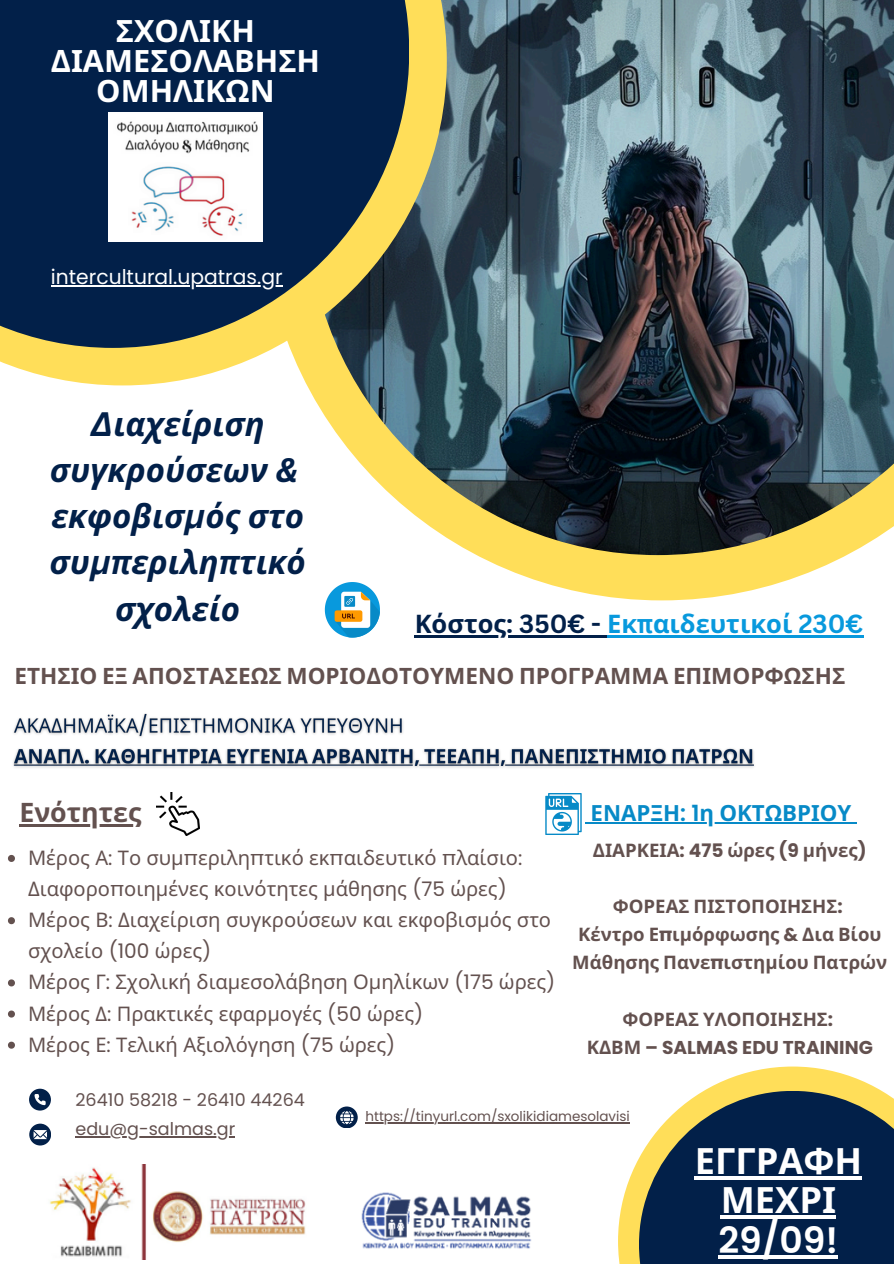
<style>
.page{position:relative;width:894px;height:1264px;background:#fff}
.page>*{position:absolute;margin:0;border:0;box-sizing:border-box;transform-origin:0 0}
.t1{font:700 36.15px/39.3px "Noto Sans";color:#fff;text-align:center}
.t2{font:italic 700 33px/46.2px "Noto Sans";color:#022049;text-align:center}
.t3{font:700 30.75px/30.3px "Noto Sans";color:#fff;text-align:center}
.t4{font:700 26.7px "Noto Sans";color:#63514f}
.t5{font:700 25.5px "Noto Sans";color:#0899dd}
.t6{font:700 22.5px "Noto Sans";color:#63514f}
.t7{font:700 22.2px "Noto Sans";color:#078ac7}
.t8{font:20.25px "Poppins";color:#fff}
.t9{font:20.1px/31px "Noto Sans";color:#63514f}
.t10{font:700 18.6px/28.2px "Noto Sans";color:#63514f;text-align:center}
.t11{font:700 18.6px "Poppins";color:#63514f}
.t12{font:17.55px "Poppins";color:#63514f}
.t13{font:13.5px "Poppins";color:#63514f}
.s1{font-family:"Canva Sans"}
.s2{color:#022049}
.s3{font-family:"Canva Sans";color:#022049}
.s4{font-family:"Poppins"}
.s5{font-family:"Poppins";font-weight:600}
.s6{font-family:"Noto Sans"}
</style>
<div class="page">
<svg style="left:476px;top:555px;width:371px;height:45px;fill:#ffde59"></svg>
<img style="left:307px;top:0;width:586px;height:555px">
<svg style="left:0;top:0;width:446px;height:385px;background:#bab271"></svg>
<svg style="left:618px;top:1066px;width:262px;height:197px"></svg>
<svg style="left:638px;top:1090px;width:255px;height:173px;background:#2c4255"></svg>
<svg style="left:0;top:0;width:409px;height:348px;background:#21374b"></svg>
<svg style="left:29px;top:1088px;width:21px;height:22px"></svg>
<svg style="left:29px;top:1123px;width:22px;height:21px"></svg>
<svg style="left:336px;top:1106px;width:21px;height:21px"></svg>
<img style="left:109px;top:113px;width:153px;height:128px">
<img style="left:50px;top:1164px;width:256px;height:95px">
<img style="left:361px;top:1192px;width:171px;height:57px">
<img style="left:156px;top:792px;width:43px;height:43px">
<svg style="left:325px;top:582px;width:55px;height:55px"></svg>
<img style="left:13px;top:713px;width:741px;height:55px">
<hr style="left:75px;top:1135px;width:160px;height:2px;background:#63514f">
<hr style="left:365px;top:1121px;width:264px;height:2px;background:#63514f">
<svg style="left:8px;top:855px;width:7px;height:7px"></svg>
<svg style="left:8px;top:917px;width:7px;height:7px"></svg>
<svg style="left:8px;top:979px;width:7px;height:7px"></svg>
<svg style="left:8px;top:1010px;width:7px;height:7px"></svg>
<svg style="left:8px;top:1041px;width:7px;height:7px"></svg>
<hr style="left:51px;top:285px;width:231px;height:1px;background:#fff">
<hr style="left:19px;top:824px;width:122px;height:2px;background:#63514f">
<hr style="left:694px;top:1176px;width:167px;height:3px;background:#fff">
<hr style="left:720px;top:1215px;width:115px;height:3px;background:#fff">
<svg style="left:718px;top:1254px;width:120px;height:4px"></svg>
<svg style="left:545px;top:793px;width:45px;height:41px"></svg>
<hr style="left:590px;top:822px;width:261px;height:1px;background:#078ac7">
<hr style="left:414px;top:635px;width:193px;height:2px;background:#022049">
<hr style="left:607px;top:635px;width:256px;height:2px;background:#0899dd">
<p class="t3" style="left:51px;top:15px;width:271px">ΣΧΟΛΙΚΗ<br>ΔΙΑΜΕΣΟΛΑΒΗΣΗ<br>ΟΜΗΛΙΚΩΝ</p>
<p class="t8" style="left:51px;top:263px;width:233px">intercultural.upatras.gr</p>
<p class="t2" style="left:49px;top:400px;width:258px"><span class="s1">Δ</span>ιαχείριση συγκρούσεων <span class="s1">&amp; </span>εκφοβισ<span class="s1">μ</span>ός στο συ<span class="s1">μπ</span>εριλη<span class="s1">π</span>τικό σχολείο</p>
<p class="t5" style="left:414px;top:605px;width:450px"><span class="s2">Κόστος</span><span class="s3">: 350€ -</span> Εκ<span class="s1">π</span>αιδευτικοί <span class="s1">230€</span></p>
<p class="t6" style="left:15px;top:659px;width:832px">ΕΤΗΣΙΟ ΕΞ ΑΠΟΣΤΑΣΕΩΣ ΜΟΡΙΟΔΟΤΟΥΜΕΝΟ ΠΡΟΓΡΑΜΜΑ ΕΠΙΜΟΡΦΩΣΗΣ</p>
<p class="t4" style="left:19px;top:793px;width:123px">Ενότητες</p>
<p class="t9" style="left:28px;top:841px;width:495px">Μέρος Α<span class="s4">:</span> Το συμ<span class="s4">π</span>εριλη<span class="s4">π</span>τικό εκ<span class="s4">π</span>αιδευτικό <span class="s4">π</span>λαίσιο<span class="s4">:<br></span>Διαφορο<span class="s4">π</span>οιημένες κοινότητες μάθησης <span class="s4">(75</span> ώρες<span class="s4">)</span></p>
<p class="t9" style="left:28px;top:903px;width:524px">Μέρος Β<span class="s4">:</span> Διαχείριση συγκρούσεων και εκφοβισμός στο σχολείο <span class="s4">(100</span> ώρες<span class="s4">)</span></p>
<p class="t9" style="left:28px;top:966px;width:528px">Μέρος Γ<span class="s4">:</span> Σχολική διαμεσολάβηση Ομηλίκων <span class="s4">(175</span> ώρες<span class="s4">)</span></p>
<p class="t9" style="left:28px;top:997px;width:397px">Μέρος Δ<span class="s4">:</span> Πρακτικές εφαρμογές <span class="s4">(50</span> ώρες<span class="s4">)</span></p>
<p class="t9" style="left:28px;top:1028px;width:369px">Μέρος Ε<span class="s4">:</span> Τελική Αξιολόγηση <span class="s4">(75</span> ώρες<span class="s4">)</span></p>
<p class="t7" style="left:590px;top:797px;width:262px">ΕΝΑΡΞΗ<span class="s5">: 1</span>η ΟΚΤΩΒΡΙΟΥ</p>
<p class="t10" style="left:592px;top:835px;width:275px">ΔΙΑΡΚΕΙΑ<span class="s4">: 475</span> ώρες <span class="s4">(9</span> μήνες<span class="s4">)</span></p>
<p class="t10" style="left:612px;top:891px;width:231px">ΦΟΡΕΑΣ ΠΙΣΤΟΠΟΙΗΣΗΣ<span class="s4">:</span></p>
<p class="t10" style="left:572px;top:919px;width:316px">Κέντρο Ε<span class="s4">π</span>ιμόρφωσης <span class="s4">&amp;</span> Δια Βίου<br>Μάθησης Πανε<span class="s4">π</span>ιστημίου Πατρών</p>
<p class="t10" style="left:622px;top:1004px;width:212px">ΦΟΡΕΑΣ ΥΛΟΠΟΙΗΣΗΣ<span class="s4">:</span></p>
<p class="t11" style="left:586px;top:1034px;width:287px"><span class="s6">ΚΔΒΜ</span> – SALMAS EDU TRAINING</p>
<p class="t12" style="left:75px;top:1087px;width:231px">26410 58218 - 26410 44264</p>
<h4 class="t12" style="left:75px;top:1116px;width:161px">edu@g-salmas.gr</h4>
<h5 class="t13" style="left:365px;top:1106px;width:266px">https://tinyurl.com/sxolikidiamesolavisi</h5>
<p class="t1" style="left:694px;top:1140px;width:169px">ΕΓΓΡΑΦΗ<br>ΜΕΧΡΙ<br><span class="s5">29/09!</span></p>
</div>
